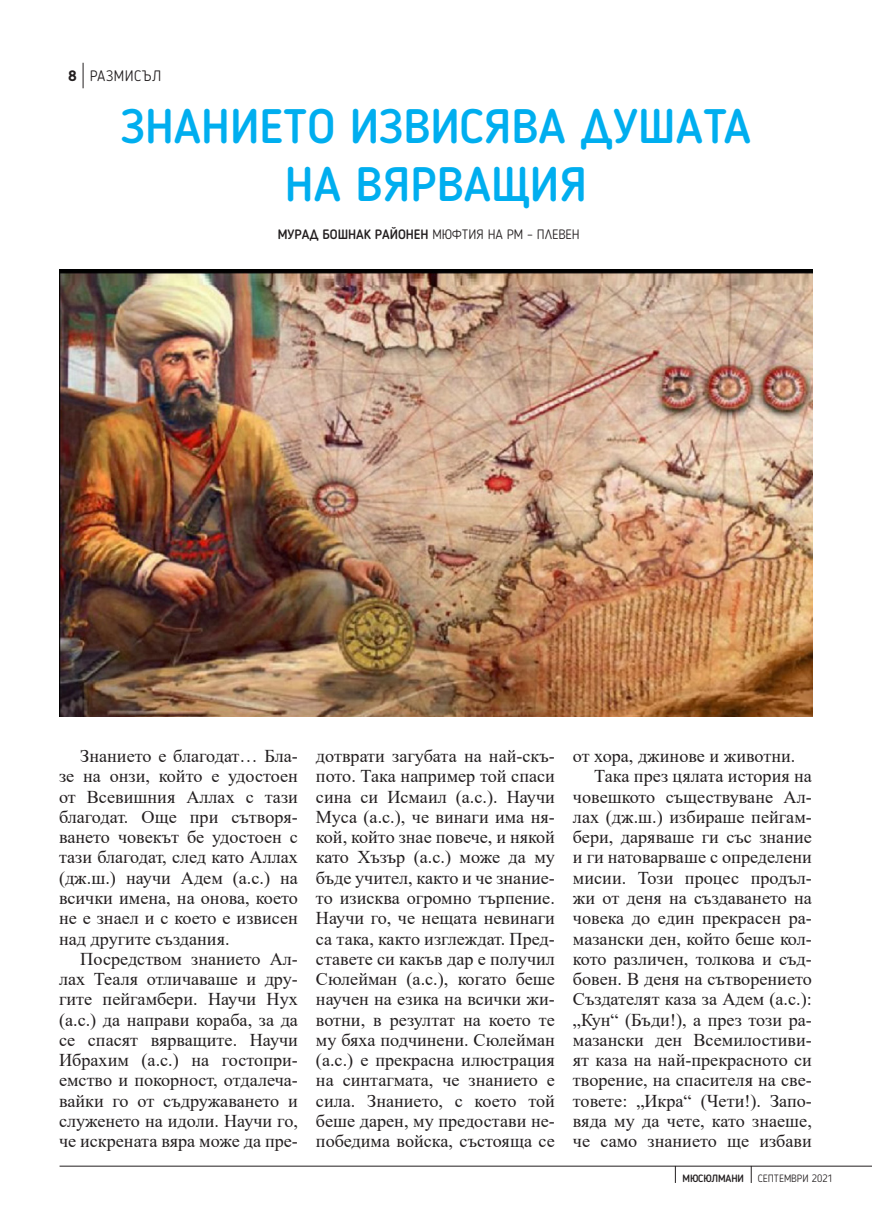
<style>
.page{position:relative;width:872px;height:1217px;background:#fff}
.page>*{position:absolute;margin:0;border:0;box-sizing:border-box;transform-origin:0 0}
.baslik{font:500 48px "Blogger Sans";color:#00aeef}
.t1{font:18px/20.2px "Times New Roman";color:#231f20;text-align:justify}
.t2{font:300 15px "Blogger Sans";letter-spacing:.03em;color:#231f20}
.t3{font:700 15px "Blogger Sans";color:#231f20}
.t4{font:500 13.5px "Blogger Sans";letter-spacing:-.005em;color:#231f20}
.t5{font:300 10.5px "Blogger Sans";color:#231f20}
.t6{font:500 10.5px "Blogger Sans";letter-spacing:-.015em;color:#231f20}
.s1{font-weight:300}
</style>
<div class="page">
<hr style="left:60px;top:1165px;width:812px;height:1px;background:#231f20">
<svg style="left:751px;top:1165px;width:1px;height:17px"></svg>
<svg style="left:675px;top:1165px;width:1px;height:17px"></svg>
<svg style="left:83px;top:63px;width:1px;height:25px"></svg>
<img style="left:60px;top:269px;width:752px;height:447px">
<p class="t3" style="left:68px;top:67px;width:10px">8</p>
<p class="t2" style="left:90px;top:67px;width:73px">РАЗМИСЪЛ</p>
<p class="baslik" style="left:121px;top:98px;width:631px">ЗНАНИЕТО ИЗВИСЯВА ДУШАТА</p>
<p class="baslik" style="left:285px;top:155px;width:304px">НА ВЯРВАЩИЯ</p>
<p class="t4" style="left:278px;top:226px;width:303px">МУРАД БОШНАК РАЙОНЕН <span class="s1">МЮФТИЯ НА РМ – ПЛЕВЕН</span></p>
<p class="t1" style="left:59px;top:745px;width:240px;text-indent:21px">Знанието е благодат… Бла&shy;зе на онзи, който е удостоен от Всевишния Аллах с тази благодат. Още при сътворя&shy;ването човекът бе удостоен с тази благодат, след като Аллах (дж.ш.) научи Адем (а.с.) на всички имена, на онова, което не е знаел и с което е извисен над другите създания.</p>
<p class="t1" style="left:59px;top:947px;width:240px;text-indent:21px">Посредством знанието Ал&shy;лах Теаля отличаваше и дру&shy;гите пейгамбери. Научи Нух (а.с.) да направи кораба, за да се спасят вярващите. Научи Ибрахим (а.с.) на гостопри&shy;емство и покорност, отдалеча&shy;вайки го от съдружаването и служенето на идоли. Научи го, че искрената вяра може да пре-</p>
<p class="t1" style="left:316px;top:745px;width:240px">дотврати загубата на най-скъ&shy;пото. Така например той спаси сина си Исмаил (а.с.). Научи Муса (а.с.), че винаги има ня&shy;кой, който знае повече, и някой като Хъзър (а.с.) може да му бъде учител, както и че знание&shy;то изисква огромно търпение.<br>Научи го, че нещата невинаги са така, както изглеждат. Пред&shy;ставете си какъв дар е получил Сюлейман (а.с.), когато беше научен на езика на всички жи&shy;вотни, в резултат на което те му бяха подчинени. Сюлейман (а.с.) е прекрасна илюстрация на синтагмата, че знанието е сила. Знанието, с което той беше дарен, му предостави не&shy;победима войска, състояща се</p>
<p class="t1" style="left:573px;top:745px;width:224px">от хора, джинове и животни.</p>
<p class="t1" style="left:573px;top:765px;width:240px;text-indent:21px">Така през цялата история на човешкото съществуване Ал&shy;лах (дж.ш.) избираше пейгам&shy;бери, даряваше ги със знание и ги натоварваше с определени мисии. Този процес продъл&shy;жи от деня на създаването на човека до един прекрасен ра&shy;мазански ден, който беше кол&shy;кото различен, толкова и съд&shy;бовен. В деня на сътворението Създателят каза за Адем (а.с.): „Кун“ (Бъди!), а през този ра&shy;мазански ден Всемилостиви&shy;ят каза на най-прекрасното си творение, на спасителя на све&shy;товете: „Икра“ (Чети!). Запо&shy;вяда му да чете, като знаеше, че само знанието ще избави</p>
<p class="t6" style="left:682px;top:1172px;width:63px">МЮСЮЛМАНИ</p>
<p class="t5" style="left:758px;top:1172px;width:76px">СЕПТЕМВРИ 2021</p>
</div>
